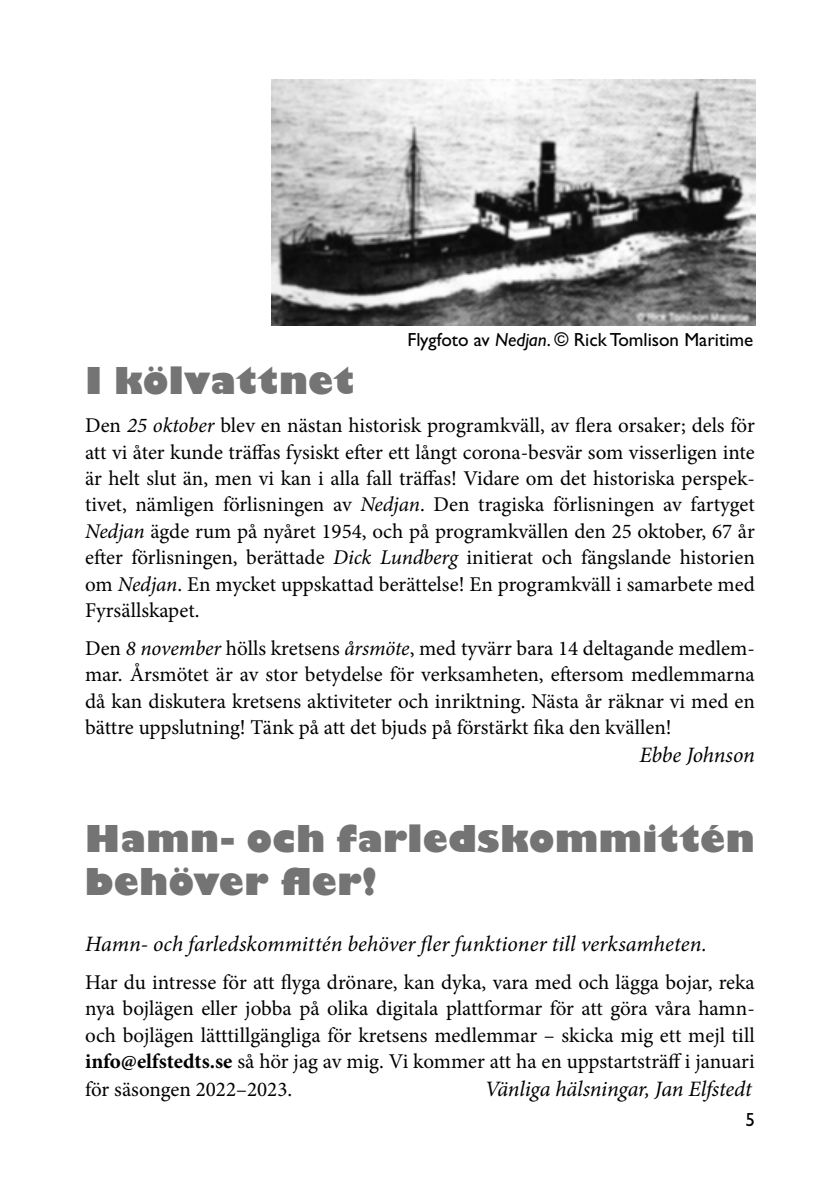
<style>
.page{position:relative;width:840px;height:1191px;background:#fff}
.page>*{position:absolute;margin:0;border:0;box-sizing:border-box;transform-origin:0 0}
.t1{font:800 36px/43.2px "Gill Sans";letter-spacing:.015em;color:#757474}
.t2{font:italic 22px "Minion Pro";color:#000}
.t3{font:21px/26.4px "Minion Pro";color:#000;text-align:justify}
.t4{font:19px "Gill Alt One";color:#000}
.s1{font-style:italic}
.s2{font-weight:700}
</style>
<div class="page">
<img style="left:271px;top:79px;width:484px;height:246px">
<p class="t4" style="left:407px;top:329px;width:347px">Flygfoto av <span class="s1">Nedjan</span>. © Rick Tomlison Maritime</p>
<h1 class="t1" style="left:85px;top:362px;width:270px">I kölvattnet</h1>
<p class="t3" style="left:85px;top:412px;width:671px">Den <span class="s1">25 oktober</span> blev en nästan historisk programkväll, av flera orsaker; dels för att vi åter kunde träffas fysiskt efter ett långt corona-besvär som visserligen inte är helt slut än, men vi kan i alla fall träffas! Vidare om det historiska perspek&shy;tivet, nämligen förlisningen av <span class="s1">Nedjan</span>. Den tragiska förlisningen av fartyget <span class="s1">Nedjan</span> ägde rum på nyåret 1954, och på programkvällen den 25 oktober, 67 år efter förlisningen, berättade <span class="s1">Dick Lundberg</span> initierat och fängslande historien om <span class="s1">Nedjan</span>. En mycket uppskattad berättelse! En programkväll i samarbete med Fyrsällskapet.</p>
<p class="t3" style="left:85px;top:635px;width:671px">Den <span class="s1">8 november</span> hölls kretsens <span class="s1">årsmöte</span>, med tyvärr bara 14 deltagande medlem&shy;mar. Årsmötet är av stor betydelse för verksamheten, eftersom medlemmarna då kan diskutera kretsens aktiviteter och inriktning. Nästa år räknar vi med en bättre uppslutning! Tänk på att det bjuds på förstärkt fika den kvällen!</p>
<p class="t2" style="left:639px;top:740px;width:117px">Ebbe Johnson</p>
<h1 class="t1" style="left:85px;top:819px;width:670px">Hamn- och farledskommittén behöver fler!</h1>
<p class="t2" style="left:85px;top:929px;width:623px">Hamn- och farledskommittén behöver fler funktioner till verksamheten.</p>
<p class="t3" style="left:85px;top:968px;width:670px">Har du intresse för att flyga drönare, kan dyka, vara med och lägga bojar, reka nya bojlägen eller jobba på olika digitala plattformar för att göra våra hamn&shy;och bojlägen lätttillgängliga för kretsens medlemmar – skicka mig ett mejl till <span class="s2">info@elfstedts.se</span> så hör jag av mig. Vi kommer att ha en uppstartsträff i januari för säsongen 2022–2023.</p>
<p class="t2" style="left:484px;top:1074px;width:268px">Vänliga hälsningar, Jan Elfstedt</p>
<p class="t4" style="left:745px;top:1109px;width:11px">5</p>
</div>
